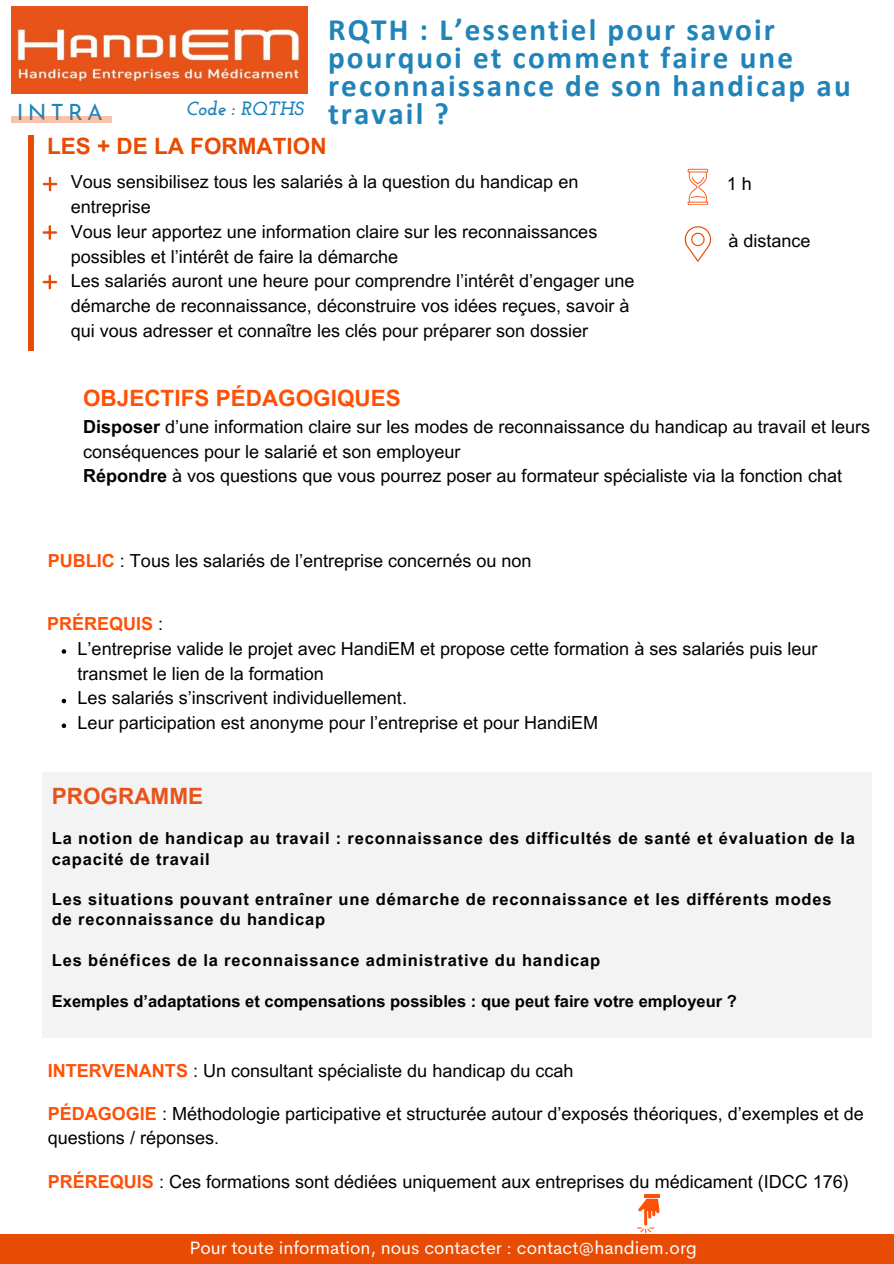
<style>
.page{position:relative;width:894px;height:1264px;background:#fff}
.page>*{position:absolute;margin:0;border:0;box-sizing:border-box;transform-origin:0 0}
.t1{font:700 31.2px/28.2px "Calibri";letter-spacing:.07em;color:#1f84ba}
.t2{font:700 22.5px "Arial MT Pro";color:#fe5007}
.t3{font:700 22.5px "Arial MT Pro";color:#e84b04}
.t4{font:700 22.5px "Arial MT Pro";color:#e6531b}
.t5{font:22.35px "Josefin Sans";letter-spacing:.19em;color:#1f84ba}
.t6{font:italic 700 19.2px "Josefin Slab";color:#1f84ba}
.t7{font:18px/24.8px "Arial MT Pro";color:#000}
.t8{font:18px "Cerebri Sans";color:#fff}
.t9{font:700 18px "Arial MT Pro";color:#fe5007}
.t10{font:700 16.5px/20.2px "Arial MT Pro";letter-spacing:.05em;color:#000}
.t11{font:700 16.5px "Arial MT Pro";color:#000}
.s1{font-weight:700}
.s2{font-weight:700;color:#fe5007}
.s3{font-weight:400;color:#000}
</style>
<div class="page">
<div style="left:0;top:1234px;width:893px;height:29px;background:#e84b04"></div>
<div style="left:12px;top:116px;width:100px;height:6px;background:#f7c3ac"></div>
<img style="left:12px;top:6px;width:295px;height:88px">
<svg style="left:684px;top:226px;width:27px;height:35px"></svg>
<div style="left:42px;top:772px;width:830px;height:265px;background:#f3f3f3"></div>
<svg style="left:687px;top:169px;width:22px;height:36px"></svg>
<div style="left:28px;top:135px;width:6px;height:216px;background:#e84b04"></div>
<svg style="left:62px;top:649px;width:4px;height:4px"></svg>
<svg style="left:62px;top:698px;width:4px;height:5px"></svg>
<svg style="left:62px;top:723px;width:4px;height:5px"></svg>
<svg style="left:43px;top:177px;width:14px;height:14px"></svg>
<svg style="left:43px;top:225px;width:14px;height:15px"></svg>
<svg style="left:43px;top:275px;width:14px;height:14px"></svg>
<hr style="left:644px;top:1194px;width:16px;height:3px;background:#fe5007">
<svg style="left:637px;top:1198px;width:22px;height:35px"></svg>
<h3 class="t5" style="left:17px;top:103px;width:87px">INTRA</h3>
<h2 class="t6" style="left:186px;top:101px;width:119px">Code : RQTHS</h2>
<p class="t1" style="left:328px;top:18px;width:524px">RQTH : L’essentiel pour savoir pourquoi et comment faire une reconnaissance de son handicap au travail ?</p>
<p class="t3" style="left:47px;top:138px;width:281px">LES + DE LA FORMATION</p>
<h1 class="t7" style="left:71px;top:172px;width:528px">Vous sensibilisez tous les salariés à la question du handicap en entreprise<br>Vous leur apportez une information claire sur les reconnaissances possibles et l’intérêt de faire la démarche</h1>
<h5 class="t7" style="left:71px;top:271px;width:565px">Les salariés auront une heure pour comprendre l’intérêt d’engager une démarche de reconnaissance, déconstruire vos idées reçues, savoir à qui vous adresser et connaître les clés pour préparer son dossier</h5>
<p class="t7" style="left:726px;top:174px;width:27px">1 h</p>
<p class="t7" style="left:728px;top:230px;width:84px">à distance</p>
<p class="t2" style="left:83px;top:389px;width:319px">OBJECTIFS PÉDAGOGIQUES</p>
<p class="t7" style="left:83px;top:416px;width:788px"><span class="s1">Disposer</span> d’une information claire sur les modes de reconnaissance du handicap au travail et leurs conséquences pour le salarié et son employeur<br><span class="s1">Répondre</span> à vos questions que vous pourrez poser au formateur spécialiste via la fonction chat</p>
<h6 class="t7" style="left:48px;top:550px;width:485px"><span class="s2">PUBLIC</span> : Tous les salariés de l’entreprise concernés ou non</h6>
<p class="t9" style="left:47px;top:617px;width:118px">PRÉREQUIS <span class="s3">:</span></p>
<h4 class="t7" style="left:78px;top:638px;width:741px">L’entreprise valide le projet avec HandiEM et propose cette formation à ses salariés puis leur transmet le lien de la formation</h4>
<p class="t7" style="left:78px;top:688px;width:331px">Les salariés s’inscrivent individuellement.</p>
<p class="t7" style="left:78px;top:712px;width:522px">Leur participation est anonyme pour l’entreprise et pour HandiEM</p>
<h6 class="t4" style="left:52px;top:787px;width:153px">PROGRAMME</h6>
<p class="t10" style="left:52px;top:830px;width:804px">La notion de handicap au travail : reconnaissance des difficultés de santé et évaluation de la capacité de travail</p>
<p class="t10" style="left:52px;top:891px;width:781px">Les situations pouvant entraîner une démarche de reconnaissance et les différents modes de reconnaissance du handicap</p>
<p class="t10" style="left:52px;top:952px;width:550px">Les bénéfices de la reconnaissance administrative du handicap</p>
<p class="t11" style="left:52px;top:994px;width:686px">Exemples d’adaptations et compensations possibles : que peut faire votre employeur ?</p>
<p class="t7" style="left:48px;top:1060px;width:527px"><span class="s2">INTERVENANTS</span> : Un consultant spécialiste du handicap du ccah</p>
<p class="t7" style="left:48px;top:1103px;width:817px"><span class="s2">PÉDAGOGIE</span> : Méthodologie participative et structurée autour d’exposés théoriques, d’exemples et de questions / réponses.</p>
<p class="t7" style="left:48px;top:1171px;width:802px"><span class="s2">PRÉREQUIS</span> : Ces formations sont dédiées uniquement aux entreprises du médicament (IDCC 176)</p>
<p class="t8" style="left:189px;top:1236px;width:509px">Pour toute information, nous contacter : contact@handiem.org</p>
</div>
